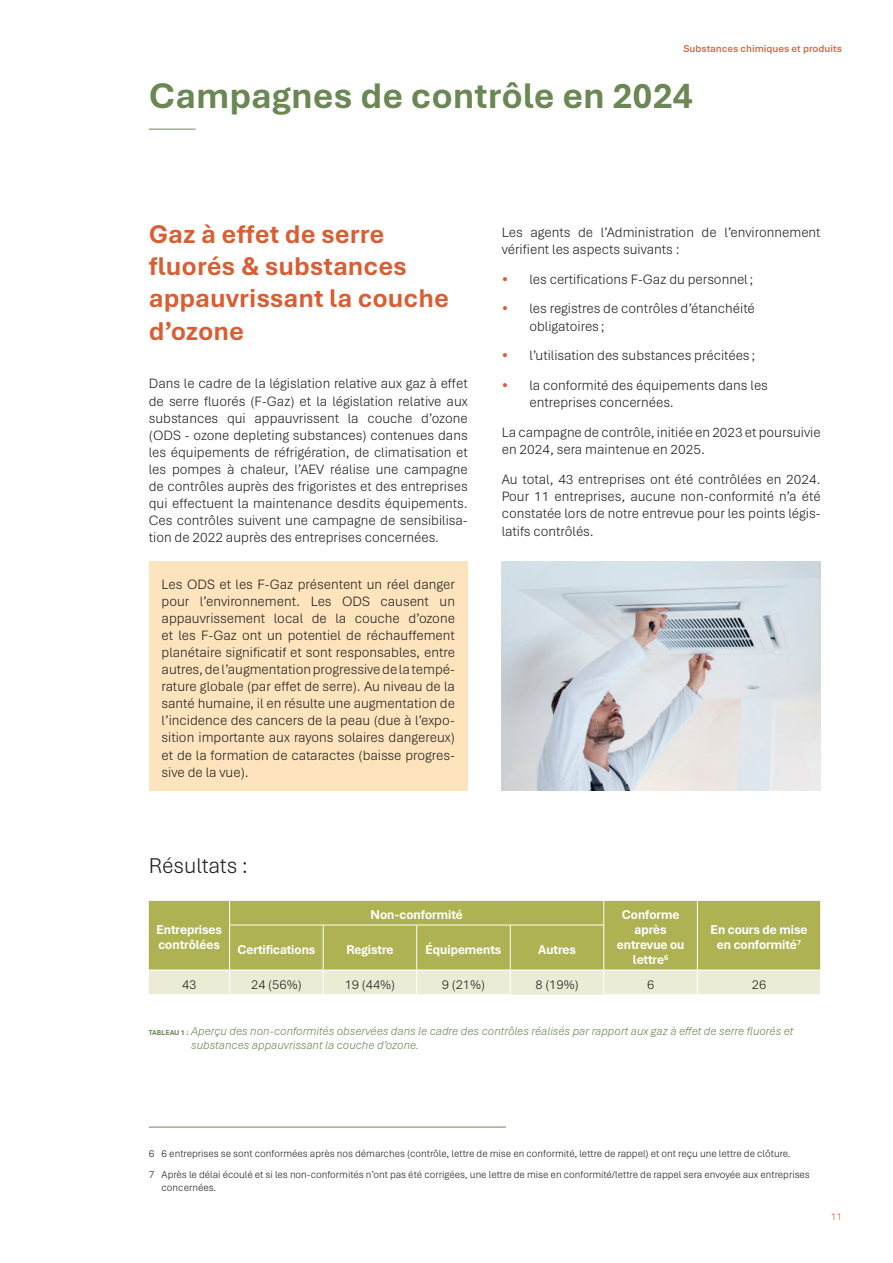
<style>
.page{position:relative;width:893px;height:1263px;background:#fff}
.page>*{position:absolute;margin:0;border:0;box-sizing:border-box;transform-origin:0 0}
.t1{font:700 37.5px "Aptos";color:#6b8754}
.t2{font:700 27px/32.4px "Aptos";color:#d95e31}
.t3{font:300 22.5px "Aptos";letter-spacing:-.005em;color:#231f20}
.t4{font:300 14.25px/17.1px "Aptos";color:#231f20}
.t5{font:700 13.5px/15px "Aptos Display";color:#fff;text-align:center}
.t6{font:300 13.5px "Aptos";color:#231f20}
.t7{font:italic 300 12px/14.4px "Aptos";color:#6b8754}
.t8{font:300 10.5px/21.3px "Aptos";color:#231f20}
.t9{font:600 10.5px "Aptos";color:#d95e31}
.t10{font:300 10.5px "Aptos";color:#d95e31}
.s1{color:#d95e31}
.s2{font-weight:700;font-style:normal;font-size:7.5px}
</style>
<div class="page">
<hr style="left:149px;top:129px;width:47px;height:1px;background:#6b8754">
<svg style="left:149px;top:901px;width:672px;height:94px;background:#bfc278"></svg>
<hr style="left:697px;top:925px;width:1px;height:45px;background:#fff">
<hr style="left:229px;top:925px;width:94px;height:1px;background:#fff">
<hr style="left:229px;top:925px;width:1px;height:45px;background:#fff">
<hr style="left:323px;top:925px;width:94px;height:1px;background:#fff">
<hr style="left:323px;top:925px;width:1px;height:45px;background:#fff">
<hr style="left:417px;top:925px;width:93px;height:1px;background:#fff">
<hr style="left:416px;top:925px;width:1px;height:45px;background:#fff">
<hr style="left:510px;top:925px;width:94px;height:1px;background:#fff">
<hr style="left:510px;top:925px;width:1px;height:45px;background:#fff">
<hr style="left:603px;top:925px;width:1px;height:45px;background:#fff">
<hr style="left:149px;top:1127px;width:357px;height:1px;background:#6b8754">
<div style="left:149px;top:561px;width:319px;height:230px;background:#fee4bd"></div>
<img style="left:502px;top:561px;width:319px;height:230px">
<p class="t9" style="left:683px;top:42px;width:160px">Substances chimiques et produits</p>
<h1 class="t1" style="left:149px;top:70px;width:545px">Campagnes de contrôle en 2024</h1>
<h2 class="t2" style="left:149px;top:216px;width:302px">Gaz à effet de serre fluorés &amp; substances appauvrissant la couche d’ozone</h2>
<p class="t4" style="left:149px;top:375px;width:320px;text-align:justify">Dans le cadre de la législation relative aux gaz à effet de serre fluorés (F-Gaz) et la législation relative aux substances qui appauvrissent la couche d’ozone (ODS - ozone depleting substances) contenues dans les équipements de réfrigération, de climatisation et les pompes à chaleur, l’AEV réalise une campagne de contrôles auprès des frigoristes et des entreprises qui effectuent la maintenance desdits équipements.<br>Ces contrôles suivent une campagne de sensibilisa&shy;tion de 2022 auprès des entreprises concernées.</p>
<p class="t4" style="left:162px;top:575px;width:295px;text-align:justify">Les ODS et les F-Gaz présentent un réel danger pour l’environnement. Les ODS causent un appauvrissement local de la couche d’ozone et les F-Gaz ont un potentiel de réchauffement planétaire significatif et sont responsables, entre autres, de l’augmentation progressive de la tempé&shy;rature globale (par effet de serre). Au niveau de la santé humaine, il en résulte une augmentation de l’incidence des cancers de la peau (due à l’expo&shy;sition importante aux rayons solaires dangereux) et de la formation de cataractes (baisse progres&shy;sive de la vue).</p>
<h3 class="t3" style="left:149px;top:850px;width:101px">Résultats :</h3>
<p class="t4" style="left:502px;top:223px;width:320px">Les agents de l’Administration de l’environnement vérifient les aspects suivants :</p>
<p class="t4" style="left:502px;top:270px;width:253px"><span class="s1">•</span> les certifications F-Gaz du personnel;</p>
<p class="t4" style="left:529px;top:300px;width:227px;text-indent:-28px"><span class="s1">•</span> les registres de contrôles d’étanchéité obligatoires ;</p>
<p class="t4" style="left:502px;top:347px;width:255px"><span class="s1">•</span> l’utilisation des substances précitées ;</p>
<p class="t4" style="left:529px;top:376px;width:240px;text-indent:-28px"><span class="s1">•</span> la conformité des équipements dans les entreprises concernées.</p>
<p class="t4" style="left:502px;top:423px;width:320px">La campagne de contrôle, initiée en 2023 et poursuivie en 2024, sera maintenue en 2025.</p>
<p class="t4" style="left:502px;top:470px;width:320px;text-align:justify">Au total, 43 entreprises ont été contrôlées en 2024.<br>Pour 11 entreprises, aucune non-conformité n’a été constatée lors de notre entrevue pour les points légis&shy;latifs contrôlés.</p>
<p class="t5" style="left:156px;top:921px;width:67px;text-align:left">Entreprises contrôlées</p>
<p class="t5" style="left:371px;top:906px;width:94px">Non-conformité</p>
<p class="t5" style="left:617px;top:906px;width:69px">Conforme après entrevue ou lettre<sup>6</sup></p>
<p class="t5" style="left:237px;top:941px;width:80px">Certifications</p>
<p class="t5" style="left:346px;top:941px;width:49px">Registre</p>
<p class="t5" style="left:425px;top:941px;width:77px">Équipements</p>
<p class="t5" style="left:538px;top:941px;width:39px">Autres</p>
<p class="t5" style="left:711px;top:921px;width:98px">En cours de mise en conformité<sup>7</sup></p>
<p class="t6" style="left:182px;top:975px;width:16px">43</p>
<p class="t6" style="left:251px;top:975px;width:52px">24 (56%)</p>
<p class="t6" style="left:345px;top:975px;width:52px">19 (44%)</p>
<p class="t6" style="left:442px;top:975px;width:45px">9 (21%)</p>
<p class="t6" style="left:535px;top:975px;width:45px">8 (19%)</p>
<p class="t6" style="left:647px;top:975px;width:9px">6</p>
<p class="t6" style="left:752px;top:975px;width:16px">26</p>
<p class="t7" style="left:191px;top:1023px;width:604px;text-indent:-42px"><span class="s2">TABLEAU 1 :</span> Aperçu des non-conformités observées dans le cadre des contrôles réalisés par rapport aux gaz à effet de serre fluorés et substances appauvrissant la couche d’ozone.</p>
<p class="t8" style="left:149px;top:1142px;width:662px">6 6 entreprises se sont conformées après nos démarches (contrôle, lettre de mise en conformité, lettre de rappel) et ont reçu une lettre de clôture.<br>7 Après le délai écoulé et si les non-conformités n’ont pas été corrigées, une lettre de mise en conformité/lettre de rappel sera envoyée aux entreprises</p>
<p class="t8" style="left:162px;top:1176px;width:56px">concernées.</p>
<p class="t10" style="left:831px;top:1210px;width:13px">11</p>
</div>
